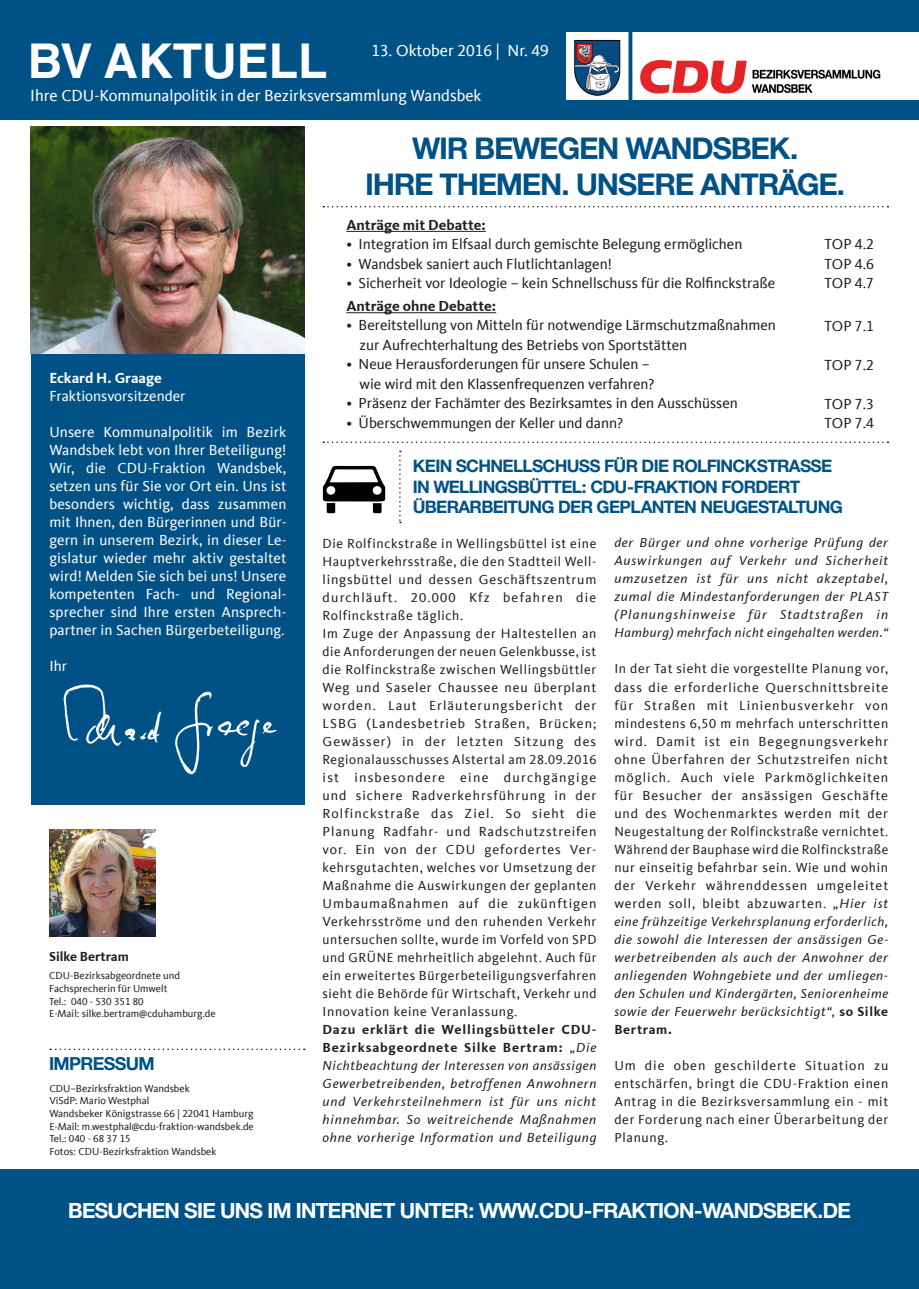
<style>
.page{position:relative;width:919px;height:1289px;background:#fff}
.page>*{position:absolute;margin:0;border:0;box-sizing:border-box;transform-origin:0 0}
.t1{font:700 48px "Helvetica LT Std";color:#fff}
.t2{font:700 30px "CDU Helvetica";color:#005286}
.t3{font:700 21px "CDU Helvetica";color:#fff}
.t4{font:700 18px "CDU Helvetica";color:#005286}
.t5{font:700 17.25px/20.7px "CDU Helvetica";color:#005286}
.t6{font:16.5px "CDU Kievit Tab";color:#fff}
.t7{font:15px "CDU Kievit Tab";color:#231f20}
.t8{font:15px/18px "CDU Kievit Tab";letter-spacing:.01em;color:#fff;text-align:justify}
.t9{font:700 15px "CDU Kievit Tab";color:#231f20}
.t10{font:700 15px "CDU Kievit Tab";color:#fff}
.t11{font:13.5px/18px "CDU Kievit Tab";letter-spacing:.05em;color:#231f20;text-align:justify}
.t12{font:italic 13.5px/18px "CDU Kievit Tab";letter-spacing:.05em;color:#231f20;text-align:justify}
.t13{font:700 13.5px "CDU Kievit Tab";color:#231f20}
.t14{font:10.5px "CDU Kievit Tab";color:#231f20}
.s1{font-weight:700;font-style:normal}
.s2{font-style:normal}
</style>
<div class="page">
<div style="left:31px;top:353px;width:273px;height:451px;background:#005286"></div>
<hr style="left:346px;top:231px;width:140px;height:1px;background:#231f20">
<hr style="left:346px;top:312px;width:150px;height:1px;background:#231f20">
<img style="left:31px;top:127px;width:273px;height:226px">
<div style="left:0;top:1169px;width:918px;height:119px;background:#005286"></div>
<div style="left:0;top:0;width:918px;height:119px;background:#005286"></div>
<svg style="left:399px;top:450px;width:2px;height:73px"></svg>
<svg style="left:50px;top:1048px;width:255px;height:2px"></svg>
<svg style="left:323px;top:206px;width:565px;height:1px"></svg>
<svg style="left:323px;top:441px;width:565px;height:2px"></svg>
<div style="left:906px;top:32px;width:12px;height:67px;background:#fff"></div>
<img style="left:63px;top:684px;width:214px;height:91px">
<img style="left:566px;top:33px;width:340px;height:67px">
<img style="left:322px;top:465px;width:64px;height:49px">
<img style="left:49px;top:830px;width:106px;height:106px">
<p class="t1" style="left:28px;top:32px;width:301px">BV AKTUELL</p>
<p class="t6" style="left:371px;top:41px;width:179px">13. Oktober 2016 | Nr. 49</p>
<p class="t6" style="left:30px;top:86px;width:453px">Ihre CDU-Kommunalpolitik in der Bezirksversammlung Wandsbek</p>
<p class="t2" style="left:413px;top:130px;width:386px">WIR BEWEGEN WANDSBEK.</p>
<p class="t2" style="left:366px;top:166px;width:480px">IHRE THEMEN. UNSERE ANTRÄGE.</p>
<p class="t10" style="left:49px;top:369px;width:114px">Eckard H. Graage</p>
<p class="t8" style="left:49px;top:387px;width:138px">Fraktionsvorsitzender</p>
<p class="t8" style="left:49px;top:423px;width:238px">Unsere Kommunalpolitik im Bezirk Wandsbek lebt von Ihrer Beteiligung!<br>Wir, die CDU-Fraktion Wandsbek, setzen uns für Sie vor Ort ein. Uns ist besonders wichtig, dass zusammen mit Ihnen, den Bürgerinnen und Bür&shy;gern in unserem Bezirk, in dieser Le&shy;gislatur wieder mehr aktiv gestaltet wird! Melden Sie sich bei uns! Unsere kompetenten Fach- und Regional&shy;sprecher sind Ihre ersten Ansprech&shy;partner in Sachen Bürgerbeteiligung.</p>
<p class="t8" style="left:49px;top:657px;width:19px">Ihr</p>
<p class="t13" style="left:49px;top:949px;width:81px">Silke Bertram</p>
<p class="t14" style="left:49px;top:970px;width:132px">CDU-Bezirksabgeordnete und</p>
<p class="t14" style="left:49px;top:982px;width:120px">Fachsprecherin für Umwelt</p>
<p class="t14" style="left:49px;top:995px;width:96px">Tel.: 040 - 530 351 80</p>
<p class="t14" style="left:49px;top:1007px;width:168px">E-Mail: silke.bertram@cduhamburg.de</p>
<p class="t4" style="left:49px;top:1052px;width:106px">IMPRESSUM</p>
<p class="t14" style="left:49px;top:1082px;width:142px">CDU–Bezirksfraktion Wandsbek</p>
<p class="t14" style="left:49px;top:1094px;width:101px">ViSdP: Mario Westphal</p>
<p class="t14" style="left:49px;top:1107px;width:205px">Wandsbeker Königstrasse 66 | 22041 Hamburg</p>
<p class="t14" style="left:49px;top:1120px;width:206px">E-Mail: m.westphal@cdu-fraktion-wandsbek.de</p>
<p class="t14" style="left:49px;top:1132px;width:83px">Tel.: 040 - 68 37 15</p>
<p class="t14" style="left:49px;top:1145px;width:169px">Fotos: CDU-Bezirksfraktion Wandsbek</p>
<p class="t9" style="left:346px;top:216px;width:141px">Anträge mit Debatte:</p>
<p class="t7" style="left:346px;top:235px;width:397px">• Integration im Elfsaal durch gemischte Belegung ermöglichen</p>
<p class="t7" style="left:346px;top:255px;width:267px">• Wandsbek saniert auch Flutlichtanlagen!</p>
<p class="t7" style="left:346px;top:274px;width:430px">• Sicherheit vor Ideologie – kein Schnellschuss für die Rolfinckstraße</p>
<p class="t9" style="left:346px;top:297px;width:151px">Anträge ohne Debatte:</p>
<p class="t7" style="left:346px;top:317px;width:431px">• Bereitstellung von Mitteln für notwendige Lärmschutzmaßnahmen</p>
<p class="t7" style="left:359px;top:336px;width:329px">zur Aufrechterhaltung des Betriebs von Sportstätten</p>
<p class="t7" style="left:346px;top:356px;width:305px">• Neue Herausforderungen für unsere Schulen –</p>
<p class="t7" style="left:359px;top:375px;width:297px">wie wird mit den Klassenfrequenzen verfahren?</p>
<p class="t7" style="left:346px;top:395px;width:393px">• Präsenz der Fachämter des Bezirksamtes in den Ausschüssen</p>
<p class="t7" style="left:346px;top:414px;width:278px">• Überschwemmungen der Keller und dann?</p>
<p class="t7" style="left:824px;top:236px;width:51px">TOP 4.2</p>
<p class="t7" style="left:824px;top:255px;width:51px">TOP 4.6</p>
<p class="t7" style="left:824px;top:275px;width:51px">TOP 4.7</p>
<p class="t7" style="left:824px;top:317px;width:51px">TOP 7.1</p>
<p class="t7" style="left:824px;top:356px;width:51px">TOP 7.2</p>
<p class="t7" style="left:824px;top:395px;width:51px">TOP 7.3</p>
<p class="t7" style="left:824px;top:415px;width:51px">TOP 7.4</p>
<p class="t5" style="left:413px;top:455px;width:431px">KEIN SCHNELLSCHUSS FÜR DIE ROLFINCKSTRASSE<br>IN WELLINGSBÜTTEL: CDU-FRAKTION FORDERT<br>ÜBERARBEITUNG DER GEPLANTEN NEUGESTALTUNG</p>
<p class="t11" style="left:322px;top:534px;width:275px">Die Rolfinckstraße in Wellingsbüttel ist eine Hauptverkehrsstraße, die den Stadtteil Well&shy;lingsbüttel und dessen Geschäftszentrum durchläuft. 20.000 Kfz befahren die Rolfinckstraße täglich.</p>
<p class="t11" style="left:322px;top:624px;width:275px">Im Zuge der Anpassung der Haltestellen an die Anforderungen der neuen Gelenkbusse, ist die Rolfinckstraße zwischen Wellingsbüttler Weg und Saseler Chaussee neu überplant worden. Laut Erläuterungsbericht der LSBG (Landesbetrieb Straßen, Brücken; Gewässer) in der letzten Sitzung des Regionalausschusses Alstertal am 28.09.2016 ist insbesondere eine durchgängige und sichere Radverkehrsführung in der Rolfinckstraße das Ziel. So sieht die Planung Radfahr- und Radschutzstreifen vor. Ein von der CDU gefordertes Ver&shy;kehrsgutachten, welches vor Umsetzung der Maßnahme die Auswirkungen der geplanten Umbaumaßnahmen auf die zukünftigen Verkehrsströme und den ruhenden Verkehr untersuchen sollte, wurde im Vorfeld von SPD und GRÜNE mehrheitlich abgelehnt. Auch für ein erweitertes Bürgerbeteiligungsverfahren sieht die Behörde für Wirtschaft, Verkehr und Innovation keine Veranlassung.</p>
<p class="t12" style="left:322px;top:1020px;width:275px"><span class="s1">Dazu erklärt die Wellingsbütteler CDU-Bezirksabgeordnete Silke Bertram:</span> „Die Nichtbeachtung der Interessen von ansässigen Gewerbetreibenden, betroffenen Anwohnern und Verkehrsteilnehmern ist für uns nicht hinnehmbar. So weitreichende Maßnahmen ohne vorherige Information und Beteiligung</p>
<p class="t12" style="left:614px;top:534px;width:275px">der Bürger und ohne vorherige Prüfung der Auswirkungen auf Verkehr und Sicherheit umzusetzen ist für uns nicht akzeptabel, zumal die Mindestanforderungen der PLAST (Planungshinweise für Stadtstraßen in Hamburg) mehrfach nicht eingehalten werden.“</p>
<p class="t11" style="left:614px;top:660px;width:275px">In der Tat sieht die vorgestellte Planung vor, dass die erforderliche Querschnittsbreite für Straßen mit Linienbusverkehr von mindestens 6,50 m mehrfach unterschritten wird. Damit ist ein Begegnungsverkehr ohne Überfahren der Schutzstreifen nicht möglich. Auch viele Parkmöglichkeiten für Besucher der ansässigen Geschäfte und des Wochenmarktes werden mit der Neugestaltung der Rolfinckstraße vernichtet.</p>
<p class="t12" style="left:614px;top:840px;width:275px"><span class="s2">Während der Bauphase wird die Rolfinckstraße nur einseitig befahrbar sein. Wie und wohin der Verkehr währenddessen umgeleitet werden soll, bleibt abzuwarten.</span> „Hier ist eine frühzeitige Verkehrsplanung erforderlich, die sowohl die Interessen der ansässigen Ge&shy;werbetreibenden als auch der Anwohner der anliegenden Wohngebiete und der umliegen&shy;den Schulen und Kindergärten, Seniorenheime sowie der Feuerwehr berücksichtigt“, <span class="s1">so Silke Bertram.</span></p>
<p class="t11" style="left:614px;top:1056px;width:275px">Um die oben geschilderte Situation zu entschärfen, bringt die CDU-Fraktion einen Antrag in die Bezirksversammlung ein - mit der Forderung nach einer Überarbeitung der Planung.</p>
<p class="t3" style="left:68px;top:1197px;width:783px">BESUCHEN SIE UNS IM INTERNET UNTER: WWW.CDU-FRAKTION-WANDSBEK.DE</p>
</div>
